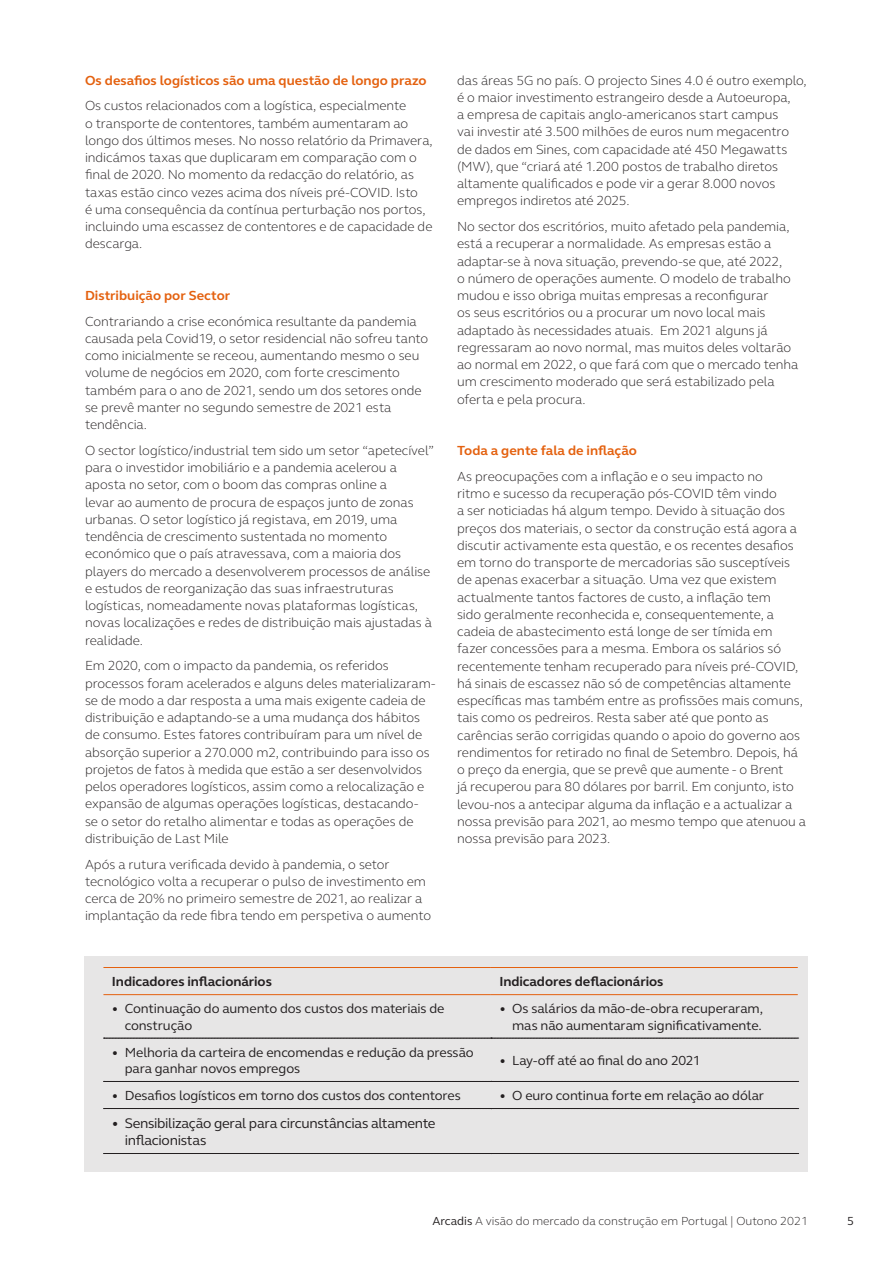
<style>
.page{position:relative;width:893px;height:1263px;background:#fff}
.page>*{position:absolute;margin:0;border:0;box-sizing:border-box;transform-origin:0 0}
.t1{font:14.25px/17.2px "FS Elliot Pro";letter-spacing:-.02em;color:#231f20}
.body_text_-_space_af{font:300 13.5px/17.2px "FS Elliot Pro";letter-spacing:-.005em;color:#231f20}
.t2{font:13.5px/16.2px "FS Elliot Pro";letter-spacing:-.005em;color:#231f20}
.body_text_-_space_af-2{font:700 13.5px "FS Elliot Pro";color:#e4610f}
.Bullets{font:700 13.5px "FS Elliot Pro";letter-spacing:-.005em;color:#231f20}
.t3{font:300 12px "FS Elliot Pro";color:#231f20}
.t4{font:12px "FS Elliot Pro";color:#231f20}
.s1{font-weight:400}
</style>
<div class="page">
<div style="left:85px;top:957px;width:723px;height:215px;background:#e7e6e6"></div>
<hr style="left:103px;top:967px;width:388px;height:1px;background:#e4610f">
<hr style="left:491px;top:967px;width:307px;height:1px;background:#e4610f">
<hr style="left:103px;top:994px;width:388px;height:1px;background:#e4610f">
<hr style="left:491px;top:994px;width:307px;height:1px;background:#e4610f">
<svg style="left:104px;top:1038px;width:695px;height:1px"></svg>
<svg style="left:104px;top:1081px;width:695px;height:1px"></svg>
<svg style="left:104px;top:1108px;width:695px;height:1px"></svg>
<svg style="left:104px;top:1153px;width:695px;height:1px"></svg>
<p class="body_text_-_space_af-2" style="left:85px;top:71px;width:343px">Os desafios logísticos são uma questão de longo prazo</p>
<p class="body_text_-_space_af" style="left:85px;top:97px;width:349px">Os custos relacionados com a logística, especialmente<br>o transporte de contentores, também aumentaram ao longo dos últimos meses. No nosso relatório da Primavera, indicámos taxas que duplicaram em comparação com o final de 2020. No momento da redacção do relatório, as taxas estão cinco vezes acima dos níveis pré-COVID. Isto<br>é uma consequência da contínua perturbação nos portos, incluindo uma escassez de contentores e de capacidade de descarga.</p>
<p class="body_text_-_space_af-2" style="left:85px;top:286px;width:147px">Distribuição por Sector</p>
<p class="body_text_-_space_af" style="left:85px;top:312px;width:345px">Contrariando a crise económica resultante da pandemia causada pela Covid19, o setor residencial não sofreu tanto como inicialmente se receou, aumentando mesmo o seu volume de negócios em 2020, com forte crescimento também para o ano de 2021, sendo um dos setores onde se prevê manter no segundo semestre de 2021 esta tendência.</p>
<p class="body_text_-_space_af" style="left:85px;top:441px;width:350px">O sector logístico/industrial tem sido um setor “apetecível” para o investidor imobiliário e a pandemia acelerou a aposta no setor, com o boom das compras online a<br>levar ao aumento de procura de espaços junto de zonas urbanas. O setor logístico já registava, em 2019, uma tendência de crescimento sustentada no momento económico que o país atravessava, com a maioria dos players do mercado a desenvolverem processos de análise e estudos de reorganização das suas infraestruturas logísticas, nomeadamente novas plataformas logísticas, novas localizações e redes de distribuição mais ajustadas à realidade.</p>
<p class="body_text_-_space_af" style="left:85px;top:657px;width:352px">Em 2020, com o impacto da pandemia, os referidos processos foram acelerados e alguns deles materializaram&shy;se de modo a dar resposta a uma mais exigente cadeia de distribuição e adaptando-se a uma mudança dos hábitos de consumo. Estes fatores contribuíram para um nível de absorção superior a 270.000 m2, contribuindo para isso os projetos de fatos à medida que estão a ser desenvolvidos pelos operadores logísticos, assim como a relocalização e expansão de algumas operações logísticas, destacando-<br>se o setor do retalho alimentar e todas as operações de distribuição de Last Mile</p>
<p class="body_text_-_space_af" style="left:85px;top:855px;width:348px">Após a rutura verificada devido à pandemia, o setor tecnológico volta a recuperar o pulso de investimento em cerca de 20% no primeiro semestre de 2021, ao realizar a implantação da rede fibra tendo em perspetiva o aumento</p>
<p class="body_text_-_space_af" style="left:457px;top:71px;width:351px">das áreas 5G no país. O projecto Sines 4.0 é outro exemplo, é o maior investimento estrangeiro desde a Autoeuropa,<br>a empresa de capitais anglo-americanos start campus<br>vai investir até 3.500 milhões de euros num megacentro de dados em Sines, com capacidade até 450 Megawatts (MW), que “criará até 1.200 postos de trabalho diretos altamente qualificados e pode vir a gerar 8.000 novos empregos indiretos até 2025.</p>
<p class="body_text_-_space_af" style="left:457px;top:217px;width:343px">No sector dos escritórios, muito afetado pela pandemia, está a recuperar a normalidade. As empresas estão a adaptar-se à nova situação, prevendo-se que, até 2022,<br>o número de operações aumente. O modelo de trabalho mudou e isso obriga muitas empresas a reconfigurar<br>os seus escritórios ou a procurar um novo local mais adaptado às necessidades atuais. Em 2021 alguns já regressaram ao novo normal, mas muitos deles voltarão ao normal em 2022, o que fará com que o mercado tenha um crescimento moderado que será estabilizado pela oferta e pela procura.</p>
<p class="body_text_-_space_af-2" style="left:457px;top:441px;width:181px">Toda a gente fala de inflação</p>
<p class="body_text_-_space_af" style="left:457px;top:467px;width:350px">As preocupações com a inflação e o seu impacto no<br>ritmo e sucesso da recuperação pós-COVID têm vindo<br>a ser noticiadas há algum tempo. Devido à situação dos preços dos materiais, o sector da construção está agora a discutir activamente esta questão, e os recentes desafios em torno do transporte de mercadorias são susceptíveis de apenas exacerbar a situação. Uma vez que existem actualmente tantos factores de custo, a inflação tem<br>sido geralmente reconhecida e, consequentemente, a cadeia de abastecimento está longe de ser tímida em fazer concessões para a mesma. Embora os salários só recentemente tenham recuperado para níveis pré-COVID, há sinais de escassez não só de competências altamente específicas mas também entre as profissões mais comuns, tais como os pedreiros. Resta saber até que ponto as carências serão corrigidas quando o apoio do governo aos rendimentos for retirado no final de Setembro. Depois, há o preço da energia, que se prevê que aumente - o Brent<br>já recuperou para 80 dólares por barril. Em conjunto, isto levou-nos a antecipar alguma da inflação e a actualizar a nossa previsão para 2021, ao mesmo tempo que atenuou a nossa previsão para 2023.</p>
<p class="Bullets" style="left:112px;top:972px;width:161px">Indicadores inflacionários</p>
<p class="Bullets" style="left:499px;top:972px;width:166px">Indicadores deflacionários</p>
<p class="t2" style="left:125px;top:1000px;width:321px;text-indent:-13px">• Continuação do aumento dos custos dos materiais de construção</p>
<p class="t2" style="left:499px;top:1000px;width:265px;text-align:right">• Os salários da mão-de-obra recuperaram, mas não aumentaram significativamente.</p>
<p class="t2" style="left:125px;top:1044px;width:350px;text-indent:-13px">• Melhoria da carteira de encomendas e redução da pressão para ganhar novos empregos</p>
<p class="t2" style="left:499px;top:1052px;width:203px">• Lay-off até ao final do ano 2021</p>
<p class="t2" style="left:112px;top:1087px;width:350px">• Desafios logísticos em torno dos custos dos contentores</p>
<p class="t2" style="left:499px;top:1087px;width:266px">• O euro continua forte em relação ao dólar</p>
<p class="t1" style="left:125px;top:1114px;width:312px;text-indent:-13px">• Sensibilização geral para circunstâncias altamente inflacionistas</p>
<p class="t3" style="left:432px;top:1212px;width:377px"><span class="s1">Arcadis</span> A visão do mercado da construção em Portugal | Outono 2021</p>
<p class="t4" style="left:847px;top:1213px;width:8px">5</p>
</div>
